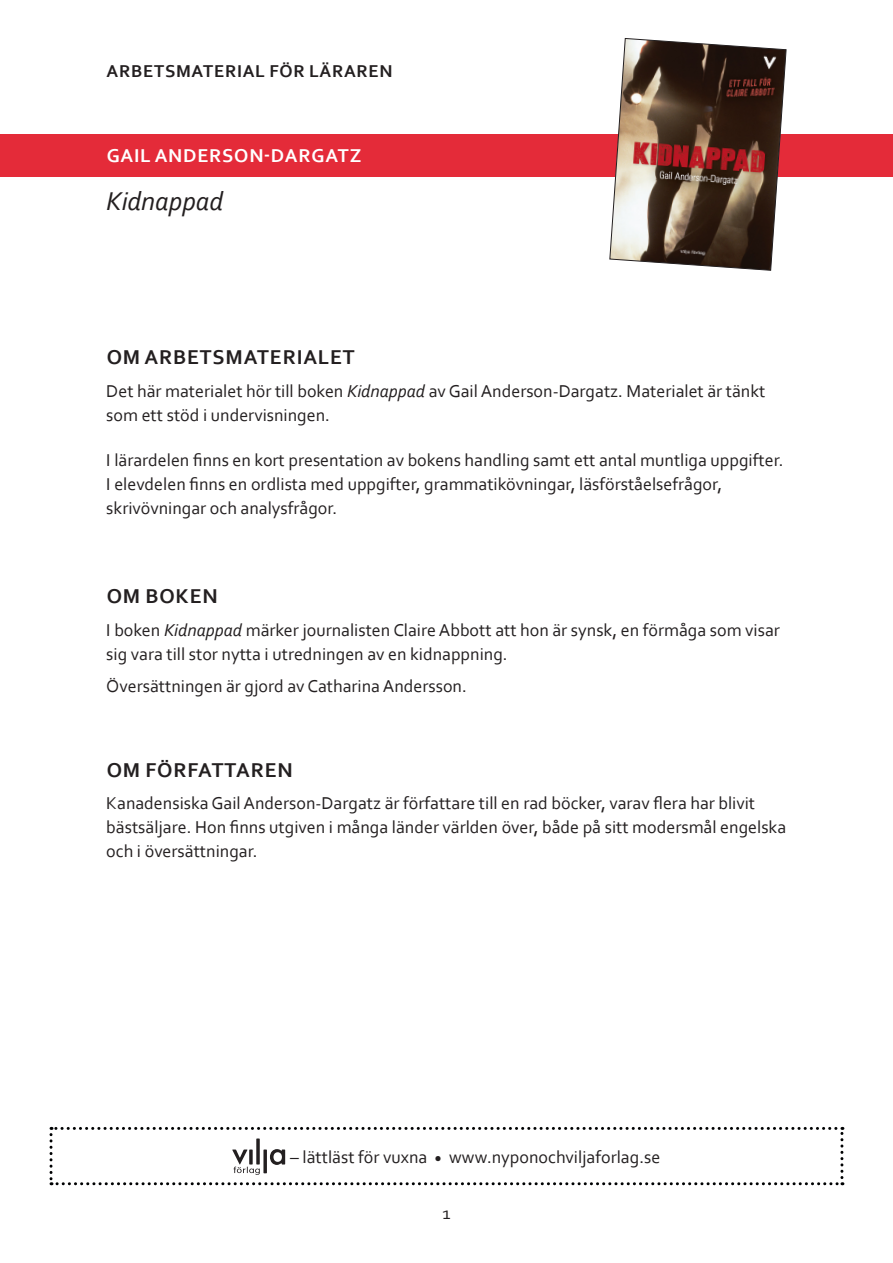
<style>
.page{position:relative;width:893px;height:1263px;background:#fff}
.page>*{position:absolute;margin:0;border:0;box-sizing:border-box;transform-origin:0 0}
.t1{font:italic 27px "Corbel";color:#231f20}
.Huvudrubrik{font:700 21px "Corbel";letter-spacing:.04em;color:#231f20}
.t2{font:700 19.5px "Corbel";letter-spacing:.04em;color:#fff}
.Brödtext{font:18px/24px "Corbel";color:#231f20}
.Brödtext_rad_över{font:18px/24px "Corbel";color:#231f20}
.t3{font:700 18px "Corbel";letter-spacing:.04em;color:#231f20}
.s1{font-style:italic}
</style>
<div class="page">
<div style="left:0;top:134px;width:893px;height:42px;background:#e42b39"></div>
<svg style="left:609px;top:38px;width:177px;height:233px"></svg>
<svg style="left:50px;top:1127px;width:793px;height:58px"></svg>
<p class="t3" style="left:107px;top:60px;width:287px">ARBETSMATERIAL FÖR LÄRAREN</p>
<p class="t2" style="left:107px;top:144px;width:256px">GAIL ANDERSON-DARGATZ</p>
<h1 class="t1" style="left:106px;top:184px;width:119px">Kidnappad</h1>
<p class="Huvudrubrik" style="left:107px;top:344px;width:250px">OM ARBETSMATERIALET</p>
<p class="Brödtext" style="left:106px;top:378px;width:661px">Det här materialet hör till boken <span class="s1">Kidnappad</span> av Gail Anderson-Dargatz. Materialet är tänkt som ett stöd i undervisningen.</p>
<p class="Brödtext_rad_över" style="left:106px;top:448px;width:679px">I lärardelen finns en kort presentation av bokens handling samt ett antal muntliga uppgifter.<br>I elevdelen finns en ordlista med uppgifter, grammatikövningar, läsförståelsefrågor, skrivövningar och analysfrågor.</p>
<p class="Huvudrubrik" style="left:107px;top:583px;width:112px">OM BOKEN</p>
<p class="Brödtext" style="left:106px;top:617px;width:675px">I boken <span class="s1">Kidnappad</span> märker journalisten Claire Abbott att hon är synsk, en förmåga som visar sig vara till stor nytta i utredningen av en kidnappning.</p>
<p class="Brödtext" style="left:106px;top:674px;width:362px">Översättningen är gjord av Catharina Andersson.</p>
<p class="Huvudrubrik" style="left:107px;top:757px;width:188px">OM FÖRFATTAREN</p>
<p class="Brödtext" style="left:106px;top:791px;width:681px">Kanadensiska Gail Anderson-Dargatz är författare till en rad böcker, varav flera har blivit bästsäljare. Hon finns utgiven i många länder världen över, både på sitt modersmål engelska och i översättningar.</p>
<p class="Brödtext_rad_över" style="left:290px;top:1144px;width:372px">– lättläst för vuxna <sub>•</sub> www.nyponochviljaforlag.se</p>
<p class="Brödtext_rad_över" style="left:442px;top:1200px;width:10px">1</p>
</div>
